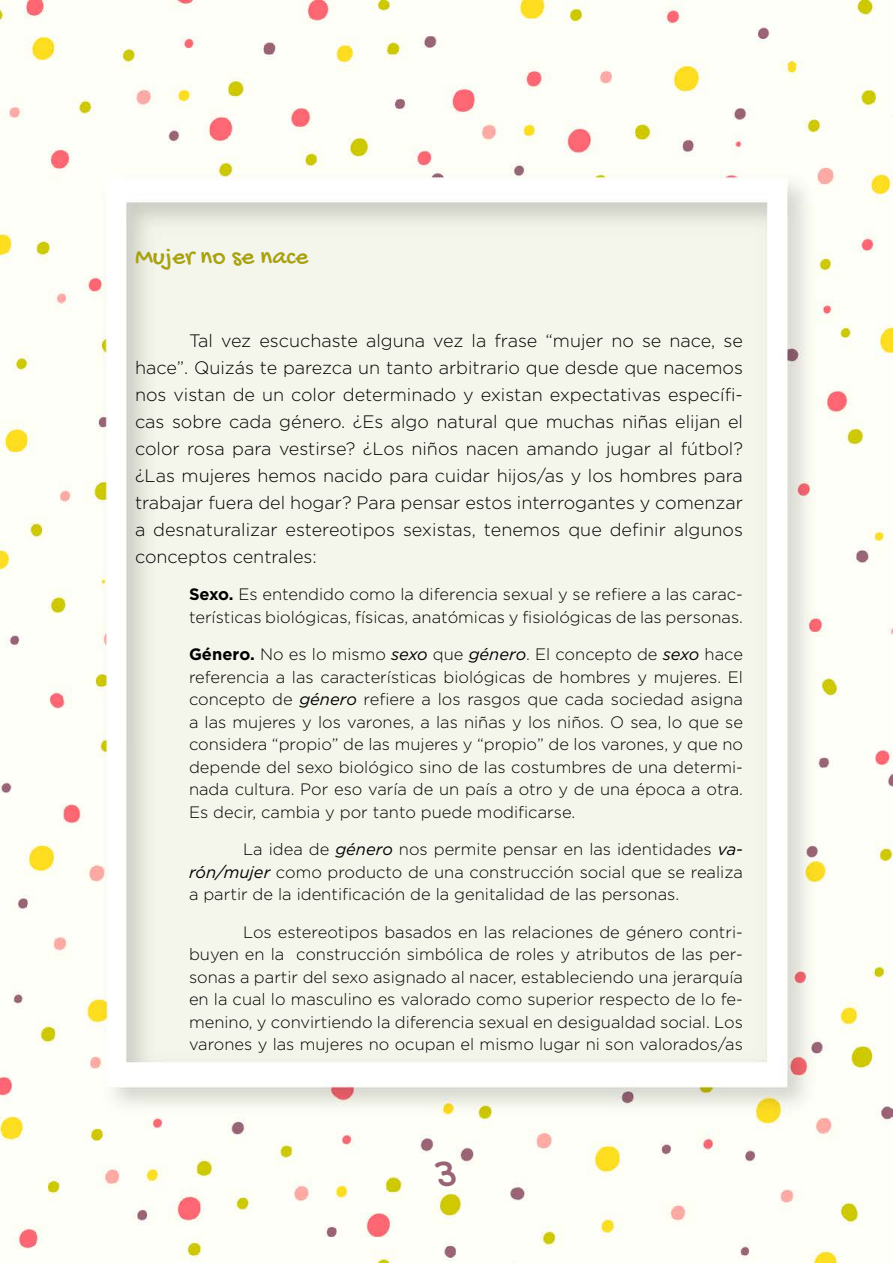
<style>
.page{position:relative;width:893px;height:1263px;background:#fff}
.page>*{position:absolute;margin:0;border:0;box-sizing:border-box;transform-origin:0 0}
.t1{font:43.5px "Gochi Hand";color:#9a6477}
.t2{font:25.5px "Gochi Hand";color:#a8a114}
.t3{font:300 18px/27px "Gotham";color:#000;text-align:justify}
.List_Paragraph{font:300 16.5px/22.5px "Gotham";color:#000;text-align:justify}
.s1{font-weight:700}
.s2{font-weight:400;font-style:italic}
</style>
<div class="page">
<img style="left:0;top:0;width:893px;height:1263px">
<p class="t2" style="left:135px;top:243px;width:175px">Mujer no se nace</p>
<p class="t3" style="left:135px;top:327px;width:609px;text-indent:54px">Tal vez escuchaste alguna vez la frase “mujer no se nace, se hace”. Quizás te parezca un tanto arbitrario que desde que nacemos nos vistan de un color determinado y existan expectativas específi&shy;cas sobre cada género. ¿Es algo natural que muchas niñas elijan el color rosa para vestirse? ¿Los niños nacen amando jugar al fútbol? ¿Las mujeres hemos nacido para cuidar hijos/as y los hombres para trabajar fuera del hogar? Para pensar estos interrogantes y comenzar a desnaturalizar estereotipos sexistas, tenemos que definir algunos conceptos centrales:</p>
<p class="List_Paragraph" style="left:189px;top:583px;width:555px"><span class="s1">Sexo.</span> Es entendido como la diferencia sexual y se refiere a las carac&shy;terísticas biológicas, físicas, anatómicas y fisiológicas de las personas.</p>
<p class="List_Paragraph" style="left:189px;top:643px;width:556px"><span class="s1">Género.</span> No es lo mismo <span class="s2">sexo</span> que <span class="s2">género</span>. El concepto de <span class="s2">sexo</span> hace referencia a las características biológicas de hombres y mujeres. El concepto de <span class="s2">género</span> refiere a los rasgos que cada sociedad asigna a las mujeres y los varones, a las niñas y los niños. O sea, lo que se considera “propio” de las mujeres y “propio” de los varones, y que no depende del sexo biológico sino de las costumbres de una determi&shy;nada cultura. Por eso varía de un país a otro y de una época a otra.<br>Es decir, cambia y por tanto puede modificarse.</p>
<p class="List_Paragraph" style="left:189px;top:838px;width:555px;text-indent:54px">La idea de <span class="s2">género</span> nos permite pensar en las identidades <span class="s2">va&shy;rón/mujer</span> como producto de una construcción social que se realiza a partir de la identificación de la genitalidad de las personas.</p>
<p class="List_Paragraph" style="left:189px;top:920px;width:555px;text-indent:54px">Los estereotipos basados en las relaciones de género contri&shy;buyen en la construcción simbólica de roles y atributos de las per&shy;sonas a partir del sexo asignado al nacer, estableciendo una jerarquía en la cual lo masculino es valorado como superior respecto de lo fe&shy;menino, y convirtiendo la diferencia sexual en desigualdad social. Los varones y las mujeres no ocupan el mismo lugar ni son valorados/as</p>
<p class="t1" style="left:435px;top:1151px;width:24px">3</p>
</div>
